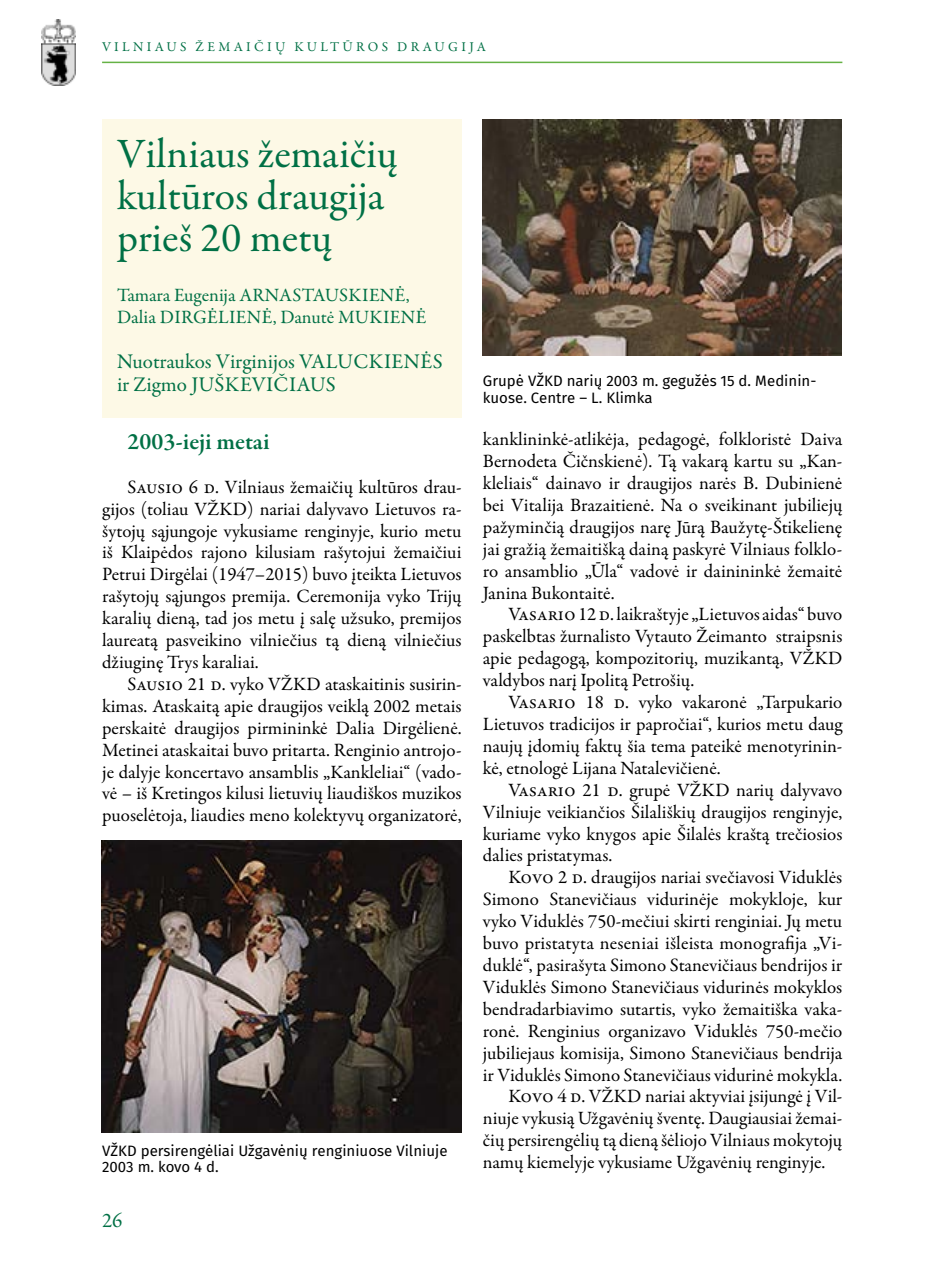
<style>
.page{position:relative;width:936px;height:1276px;background:#fff}
.page>*{position:absolute;margin:0;border:0;box-sizing:border-box;transform-origin:0 0}
.t1{font:42px/42px "Garamond Premr Pro";color:#007045}
.t2{font:600 24px "Garamond Premr Pro";color:#007045}
.t3{font:21px/22.5px "Garamond Premr Pro";letter-spacing:.015em;color:#007045}
.t4{font:18.9px/21.9px "Garamond Premr Pro";color:#000;text-align:justify}
.t5{font:18.9px/22.5px "Garamond Premr Pro";letter-spacing:.02em;color:#007045}
.t6{font:15px/16.5px "Fira Sans";color:#000}
.t7{font:13.5px "Garamond Premr Pro";letter-spacing:.25em;color:#007045}
</style>
<div class="page">
<img style="left:41px;top:19px;width:35px;height:67px">
<hr style="left:102px;top:62px;width:740px;height:1px;background:#65b245">
<div style="left:102px;top:119px;width:359px;height:299px;background:#fdf9e6"></div>
<img style="left:102px;top:840px;width:360px;height:292px">
<img style="left:483px;top:119px;width:358px;height:236px">
<p class="t7" style="left:102px;top:39px;width:385px">VILNIAUS ŽEMAIČIŲ KULTŪROS DRAUGIJA</p>
<h1 class="t1" style="left:117px;top:133px;width:282px">Vilniaus žemaičių kultūros draugija prieš 20 metų</h1>
<p class="t5" style="left:117px;top:284px;width:311px">Tamara Eugenija ARNASTAUSKIENĖ,<br>Dalia DIRGĖLIENĖ, Danutė MUKIENĖ</p>
<p class="t3" style="left:117px;top:351px;width:327px">Nuotraukos Virginijos VALUCKIENĖS ir Zigmo JUŠKEVIČIAUS</p>
<p class="t2" style="left:128px;top:427px;width:144px">2003-ieji metai</p>
<p class="t4" style="left:102px;top:476px;width:361px;text-indent:26px">Sausio 6 d. Vilniaus žemaičių kultūros drau&shy;gijos (toliau VŽKD) nariai dalyvavo Lietuvos ra&shy;šytojų sąjungoje vykusiame renginyje, kurio metu iš Klaipėdos rajono kilusiam rašytojui žemaičiui Petrui Dirgėlai (1947–2015) buvo įteikta Lietuvos rašytojų sąjungos premija. Ceremonija vyko Trijų karalių dieną, tad jos metu į salę užsuko, premijos laureatą pasveikino vilniečius tą dieną vilniečius džiuginę Trys karaliai.</p>
<p class="t4" style="left:102px;top:673px;width:361px;text-indent:26px">Sausio 21 d. vyko VŽKD ataskaitinis susirin&shy;kimas. Ataskaitą apie draugijos veiklą 2002 metais perskaitė draugijos pirmininkė Dalia Dirgėlienė.<br>Metinei ataskaitai buvo pritarta. Renginio antrojo&shy;je dalyje koncertavo ansamblis „Kankleliai“ (vado&shy;vė – iš Kretingos kilusi lietuvių liaudiškos muzikos puoselėtoja, liaudies meno kolektyvų organizatorė,</p>
<p class="t6" style="left:102px;top:1143px;width:347px">VŽKD persirengėliai Užgavėnių renginiuose Vilniuje<br>2003 m. kovo 4 d.</p>
<p class="t3" style="left:102px;top:1209px;width:22px">26</p>
<p class="t6" style="left:483px;top:374px;width:335px">Grupė VŽKD narių 2003 m. gegužės 15 d. Medinin&shy;kuose. Centre – L. Klimka</p>
<p class="t4" style="left:483px;top:429px;width:361px">kanklininkė-atlikėja, pedagogė, folkloristė Daiva Bernodeta Čičnskienė). Tą vakarą kartu su „Kan&shy;kleliais“ dainavo ir draugijos narės B. Dubinienė bei Vitalija Brazaitienė. Na o sveikinant jubiliejų pažyminčią draugijos narę Jūrą Baužytę-Štikelienę jai gražią žemaitišką dainą paskyrė Vilniaus folklo&shy;ro ansamblio „Ūla“ vadovė ir dainininkė žemaitė Janina Bukontaitė.</p>
<p class="t4" style="left:483px;top:604px;width:361px;text-indent:26px">Vasario 12 d. laikraštyje „Lietuvos aidas“ buvo paskelbtas žurnalisto Vytauto Žeimanto straipsnis apie pedagogą, kompozitorių, muzikantą, VŽKD valdybos narį Ipolitą Petrošių.</p>
<p class="t4" style="left:483px;top:691px;width:361px;text-indent:26px">Vasario 18 d. vyko vakaronė „Tarpukario Lietuvos tradicijos ir papročiai“, kurios metu daug naujų įdomių faktų šia tema pateikė menotyrinin&shy;kė, etnologė Lijana Natalevičienė.</p>
<p class="t4" style="left:483px;top:779px;width:361px;text-indent:26px">Vasario 21 d. grupė VŽKD narių dalyvavo Vilniuje veikiančios Šilališkių draugijos renginyje, kuriame vyko knygos apie Šilalės kraštą trečiosios dalies pristatymas.</p>
<p class="t4" style="left:508px;top:867px;width:335px">Kovo 2 d. draugijos nariai svečiavosi Viduklės</p>
<p class="t4" style="left:483px;top:889px;width:361px">Simono Stanevičiaus vidurinėje mokykloje, kur</p>
<p class="t4" style="left:483px;top:910px;width:361px">vyko Viduklės 750-mečiui skirti renginiai. Jų metu</p>
<p class="t4" style="left:483px;top:932px;width:361px">buvo pristatyta neseniai išleista monografija „Vi-</p>
<p class="t4" style="left:483px;top:954px;width:361px">duklė“, pasirašyta Simono Stanevičiaus bendrijos ir</p>
<p class="t4" style="left:483px;top:976px;width:361px">Viduklės Simono Stanevičiaus vidurinės mokyklos</p>
<p class="t4" style="left:483px;top:998px;width:361px">bendradarbiavimo sutartis, vyko žemaitiška vaka-</p>
<p class="t4" style="left:483px;top:1020px;width:361px">ronė. Renginius organizavo Viduklės 750-mečio</p>
<p class="t4" style="left:483px;top:1042px;width:361px">jubiliejaus komisija, Simono Stanevičiaus bendrija</p>
<p class="t4" style="left:483px;top:1064px;width:361px">ir Viduklės Simono Stanevičiaus vidurinė mokykla.</p>
<p class="t4" style="left:508px;top:1086px;width:335px">Kovo 4 d. VŽKD nariai aktyviai įsijungė į Vil-</p>
<p class="t4" style="left:483px;top:1108px;width:361px">niuje vykusią Užgavėnių šventę. Daugiausiai žemai-</p>
<p class="t4" style="left:483px;top:1129px;width:361px">čių persirengėlių tą dieną šėliojo Vilniaus mokytojų</p>
<p class="t4" style="left:483px;top:1151px;width:344px">namų kiemelyje vykusiame Užgavėnių renginyje.</p>
</div>
